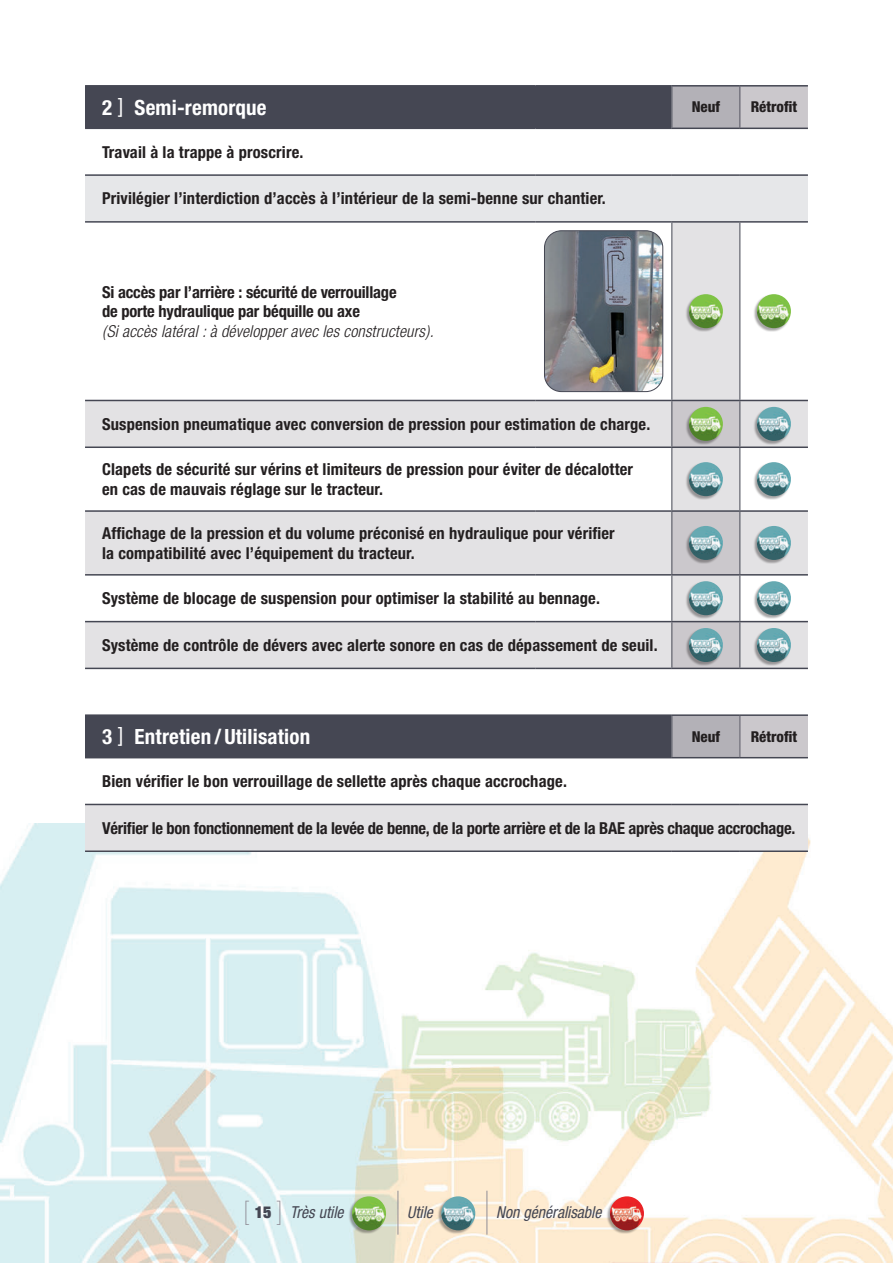
<style>
.page{position:relative;width:893px;height:1263px;background:#fff}
.page>*{position:absolute;margin:0;border:0;box-sizing:border-box;transform-origin:0 0}
.t1{font:700 condensed 21px "Helvetica Neue";letter-spacing:.01em;color:#fff}
.t2{font:700 condensed 16.5px/19.5px "Helvetica Neue";letter-spacing:.01em;color:#231f20}
.t3{font:700 condensed 16.5px "Helvetica Neue";letter-spacing:-.015em;color:#231f20}
.t4{font:700 condensed 16.5px/19.5px "Helvetica Neue";letter-spacing:-.01em;color:#231f20}
.t5{font:italic 300 condensed 16.5px "Helvetica Neue";letter-spacing:.01em;color:#231f20}
.t6{font:italic condensed 16.5px "Helvetica Neue";color:#454753;scale:.96 1}
.t7{font:800 condensed 15px "Helvetica Neue";color:#231f20}
.s1{font-weight:400}
.s2{font-weight:100;font-style:normal;font-size:27px;color:#8f8c95}
.s3{font-weight:900;font-style:normal;font-stretch:expanded}
</style>
<div class="page">
<img style="left:0;top:823px;width:893px;height:440px">
<div style="left:85px;top:715px;width:587px;height:43px;background:#454753"></div>
<div style="left:672px;top:715px;width:68px;height:43px;background:#b3b1b7"></div>
<div style="left:740px;top:715px;width:68px;height:43px;background:#cbc8cc"></div>
<div style="left:85px;top:804px;width:723px;height:47px;background:#e3e2e4"></div>
<hr style="left:739px;top:716px;width:1px;height:41px;background:#52525f">
<hr style="left:85px;top:714px;width:587px;height:2px;background:#454753">
<hr style="left:672px;top:714px;width:68px;height:2px;background:#454753">
<hr style="left:740px;top:714px;width:68px;height:2px;background:#454753">
<hr style="left:672px;top:757px;width:68px;height:1px;background:#454753">
<hr style="left:740px;top:757px;width:68px;height:1px;background:#454753">
<hr style="left:85px;top:804px;width:587px;height:1px;background:#454753">
<hr style="left:672px;top:804px;width:68px;height:1px;background:#454753">
<hr style="left:740px;top:804px;width:68px;height:1px;background:#454753">
<hr style="left:85px;top:850px;width:587px;height:2px;background:#454753">
<hr style="left:672px;top:850px;width:68px;height:2px;background:#454753">
<hr style="left:740px;top:850px;width:68px;height:2px;background:#454753">
<div style="left:348px;top:1196px;width:38px;height:38px;background:#231f20;opacity:.4"></div>
<img style="left:352px;top:1196px;width:34px;height:34px;border-radius:17px">
<div style="left:437px;top:1196px;width:38px;height:38px;background:#231f20;opacity:.4"></div>
<img style="left:441px;top:1196px;width:34px;height:34px;border-radius:17px">
<div style="left:606px;top:1196px;width:38px;height:38px;background:#231f20;opacity:.4"></div>
<img style="left:610px;top:1196px;width:34px;height:34px;border-radius:17px">
<hr style="left:398px;top:1191px;width:1px;height:43px;background:#8f8c95">
<hr style="left:487px;top:1191px;width:1px;height:43px;background:#8f8c95">
<div style="left:85px;top:86px;width:587px;height:42px;background:#454753"></div>
<svg style="left:672px;top:87px;width:136px;height:41px;fill:#b3b1b7"></svg>
<div style="left:85px;top:175px;width:723px;height:47px;background:#e6e7e9"></div>
<svg style="left:85px;top:223px;width:723px;height:445px"></svg>
<hr style="left:671px;top:223px;width:1px;height:177px;background:#454753">
<hr style="left:739px;top:223px;width:1px;height:177px;background:#454753">
<hr style="left:671px;top:401px;width:1px;height:45px;background:#454753">
<hr style="left:739px;top:401px;width:1px;height:45px;background:#454753">
<hr style="left:671px;top:448px;width:1px;height:62px;background:#454753">
<hr style="left:739px;top:448px;width:1px;height:62px;background:#454753">
<hr style="left:671px;top:512px;width:1px;height:62px;background:#454753">
<hr style="left:739px;top:512px;width:1px;height:62px;background:#454753">
<hr style="left:671px;top:576px;width:1px;height:45px;background:#454753">
<hr style="left:739px;top:576px;width:1px;height:45px;background:#454753">
<hr style="left:671px;top:622px;width:1px;height:46px;background:#454753">
<hr style="left:739px;top:622px;width:1px;height:46px;background:#454753">
<hr style="left:739px;top:87px;width:1px;height:41px;background:#52525f">
<hr style="left:85px;top:85px;width:451px;height:2px;background:#454753">
<hr style="left:536px;top:85px;width:136px;height:2px;background:#454753">
<hr style="left:672px;top:85px;width:68px;height:2px;background:#454753">
<hr style="left:740px;top:85px;width:68px;height:2px;background:#454753">
<hr style="left:85px;top:128px;width:451px;height:1px;background:#454753">
<hr style="left:536px;top:128px;width:136px;height:1px;background:#454753">
<hr style="left:672px;top:128px;width:68px;height:1px;background:#454753">
<hr style="left:740px;top:128px;width:68px;height:1px;background:#454753">
<hr style="left:85px;top:174px;width:451px;height:2px;background:#454753">
<hr style="left:536px;top:174px;width:136px;height:2px;background:#454753">
<hr style="left:672px;top:174px;width:68px;height:2px;background:#454753">
<hr style="left:740px;top:174px;width:68px;height:2px;background:#454753">
<hr style="left:85px;top:221px;width:451px;height:2px;background:#454753">
<hr style="left:536px;top:221px;width:136px;height:2px;background:#454753">
<hr style="left:672px;top:221px;width:68px;height:2px;background:#454753">
<hr style="left:740px;top:221px;width:68px;height:2px;background:#454753">
<hr style="left:85px;top:400px;width:451px;height:1px;background:#454753">
<hr style="left:536px;top:400px;width:136px;height:1px;background:#454753">
<hr style="left:672px;top:400px;width:68px;height:1px;background:#454753">
<hr style="left:740px;top:400px;width:68px;height:1px;background:#454753">
<hr style="left:85px;top:446px;width:451px;height:2px;background:#454753">
<hr style="left:536px;top:446px;width:136px;height:2px;background:#454753">
<hr style="left:672px;top:446px;width:68px;height:2px;background:#454753">
<hr style="left:740px;top:446px;width:68px;height:2px;background:#454753">
<hr style="left:85px;top:510px;width:451px;height:2px;background:#454753">
<hr style="left:536px;top:510px;width:136px;height:2px;background:#454753">
<hr style="left:672px;top:510px;width:68px;height:2px;background:#454753">
<hr style="left:740px;top:510px;width:68px;height:2px;background:#454753">
<hr style="left:85px;top:574px;width:451px;height:2px;background:#454753">
<hr style="left:536px;top:574px;width:136px;height:2px;background:#454753">
<hr style="left:672px;top:574px;width:68px;height:2px;background:#454753">
<hr style="left:740px;top:574px;width:68px;height:2px;background:#454753">
<hr style="left:85px;top:621px;width:451px;height:1px;background:#454753">
<hr style="left:536px;top:621px;width:136px;height:1px;background:#454753">
<hr style="left:672px;top:621px;width:68px;height:1px;background:#454753">
<hr style="left:740px;top:621px;width:68px;height:1px;background:#454753">
<hr style="left:85px;top:668px;width:451px;height:1px;background:#454753">
<hr style="left:536px;top:668px;width:136px;height:1px;background:#454753">
<hr style="left:672px;top:668px;width:68px;height:1px;background:#454753">
<hr style="left:740px;top:668px;width:68px;height:1px;background:#454753">
<img style="left:544px;top:231px;width:119px;height:161px">
<div style="left:544px;top:230px;width:119px;height:162px;border:1px solid #454753;border-radius:17px"></div>
<div style="left:685px;top:294px;width:37px;height:38px;background:#231f20;opacity:.4"></div>
<img style="left:689px;top:294px;width:34px;height:34px;border-radius:17px">
<div style="left:753px;top:294px;width:38px;height:38px;background:#231f20;opacity:.4"></div>
<img style="left:757px;top:294px;width:34px;height:34px;border-radius:17px">
<div style="left:685px;top:407px;width:37px;height:38px;background:#231f20;opacity:.4"></div>
<img style="left:689px;top:407px;width:34px;height:34px;border-radius:17px">
<div style="left:753px;top:407px;width:38px;height:38px;background:#231f20;opacity:.4"></div>
<img style="left:757px;top:407px;width:34px;height:34px;border-radius:17px">
<div style="left:685px;top:462px;width:37px;height:38px;background:#231f20;opacity:.4"></div>
<img style="left:689px;top:462px;width:34px;height:34px;border-radius:17px">
<div style="left:753px;top:462px;width:38px;height:38px;background:#231f20;opacity:.4"></div>
<img style="left:757px;top:462px;width:34px;height:34px;border-radius:17px">
<div style="left:685px;top:526px;width:37px;height:38px;background:#231f20;opacity:.4"></div>
<img style="left:689px;top:526px;width:34px;height:34px;border-radius:17px">
<div style="left:753px;top:526px;width:38px;height:38px;background:#231f20;opacity:.4"></div>
<img style="left:757px;top:526px;width:34px;height:34px;border-radius:17px">
<div style="left:685px;top:581px;width:37px;height:38px;background:#231f20;opacity:.4"></div>
<img style="left:689px;top:581px;width:34px;height:34px;border-radius:17px">
<div style="left:753px;top:581px;width:38px;height:38px;background:#231f20;opacity:.4"></div>
<img style="left:757px;top:581px;width:34px;height:34px;border-radius:17px">
<div style="left:685px;top:628px;width:37px;height:38px;background:#231f20;opacity:.4"></div>
<img style="left:689px;top:628px;width:34px;height:34px;border-radius:17px">
<div style="left:753px;top:628px;width:38px;height:38px;background:#231f20;opacity:.4"></div>
<img style="left:757px;top:628px;width:34px;height:34px;border-radius:17px">
<p class="t1" style="left:102px;top:94px;width:166px">2 <span class="s1">]</span> Semi-remorque</p>
<p class="t7" style="left:692px;top:98px;width:30px">Neuf</p>
<p class="t7" style="left:751px;top:98px;width:48px">Rétrofit</p>
<p class="t2" style="left:102px;top:142px;width:203px">Travail à la trappe à proscrire.</p>
<p class="t2" style="left:102px;top:189px;width:505px">Privilégier l’interdiction d’accès à l’intérieur de la semi-benne sur chantier.</p>
<p class="t4" style="left:102px;top:282px;width:296px">Si accès par l’arrière : sécurité de verrouillage de porte hydraulique par béquille ou axe</p>
<p class="t5" style="left:102px;top:321px;width:333px">(Si accès latéral : à développer avec les constructeurs).</p>
<p class="t2" style="left:102px;top:414px;width:550px">Suspension pneumatique avec conversion de pression pour estimation de charge.</p>
<p class="t2" style="left:102px;top:459px;width:532px">Clapets de sécurité sur vérins et limiteurs de pression pour éviter de décalotter en cas de mauvais réglage sur le tracteur.</p>
<p class="t2" style="left:102px;top:523px;width:514px">Affichage de la pression et du volume préconisé en hydraulique pour vérifier la compatibilité avec l’équipement du tracteur.</p>
<p class="t2" style="left:102px;top:588px;width:499px">Système de blocage de suspension pour optimiser la stabilité au bennage.</p>
<p class="t2" style="left:102px;top:635px;width:557px">Système de contrôle de dévers avec alerte sonore en cas de dépassement de seuil.</p>
<p class="t1" style="left:102px;top:724px;width:210px">3 <span class="s1">]</span> Entretien / Utilisation</p>
<p class="t7" style="left:692px;top:727px;width:30px">Neuf</p>
<p class="t7" style="left:751px;top:727px;width:48px">Rétrofit</p>
<p class="t2" style="left:102px;top:771px;width:466px">Bien vérifier le bon verrouillage de sellette après chaque accrochage.</p>
<p class="t3" style="left:102px;top:818px;width:695px">Vérifier le bon fonctionnement de la levée de benne, de la porte arrière et de la BAE après chaque accrochage.</p>
<p class="t6" style="left:243px;top:1203px;width:106px"><span class="s2">[</span> <span class="s3">15</span> <span class="s2">]</span> Très utile</p>
<p class="t6" style="left:407px;top:1203px;width:28px">Utile</p>
<p class="t6" style="left:496px;top:1203px;width:111px">Non généralisable</p>
</div>
